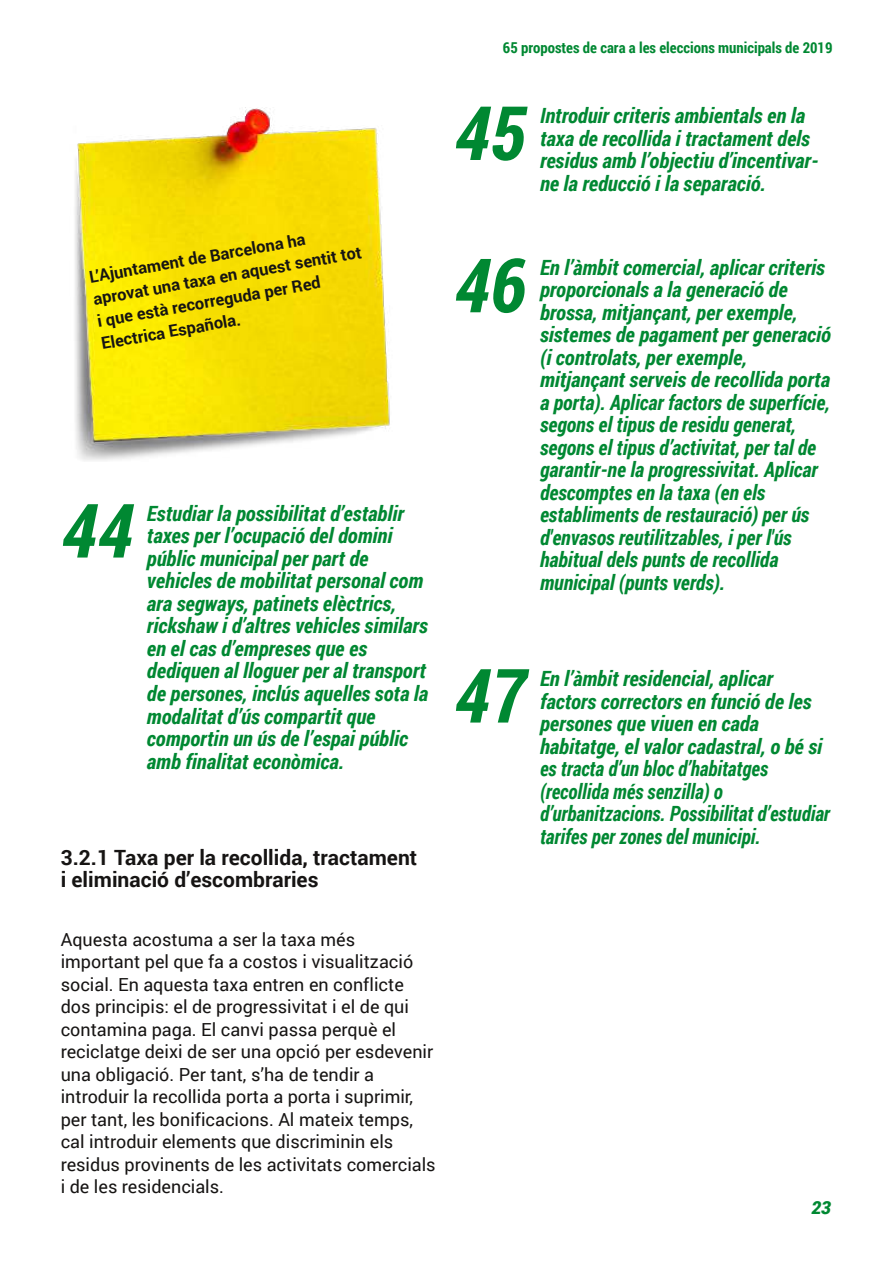
<style>
.page{position:relative;width:893px;height:1263px;background:#fff}
.page>*{position:absolute;margin:0;border:0;box-sizing:border-box;transform-origin:0 0}
.t1{font:italic 700 75px "Roboto Condensed";color:#008832}
.t2{font:italic 700 21px/22.5px "Roboto Condensed";color:#008832}
.t3{font:700 21px/22.5px "Roboto";color:#161413}
.t4{font:18px/22.5px "Roboto";color:#161413}
.t5{font:italic 900 18px "Roboto";color:#008832}
.t6{font:700 16.5px/22.5px "Roboto";color:#161413}
.t7{font:700 15px "Roboto Condensed";color:#008832}
</style>
<div class="page">
<img style="left:75px;top:107px;width:315px;height:354px">
<p class="t6" style="left:88px;top:265px;width:273px;rotate:-10deg">L’Ajuntament de Barcelona ha aprovat una taxa en aquest sentit tot i que està recorreguda per Red<br>Electrica Española.</p>
<h1 class="t1" style="left:61px;top:479px;width:74px">44</h1>
<p class="t2" style="left:147px;top:502px;width:283px">Estudiar la possibilitat d’establir taxes per l’ocupació del domini públic municipal per part de vehicles de mobilitat personal com ara segways, patinets elèctrics, rickshaw i d’altres vehicles similars en el cas d’empreses que es dediquen al lloguer per al transport de persones, inclús aquelles sota la modalitat d’ús compartit que comportin un ús de l’espai públic amb finalitat econòmica.</p>
<p class="t3" style="left:61px;top:845px;width:358px">3.2.1 Taxa per la recollida, tractament i eliminació d’escombraries</p>
<p class="t4" style="left:61px;top:927px;width:376px">Aquesta acostuma a ser la taxa més important pel que fa a costos i visualització social. En aquesta taxa entren en conflicte dos principis: el de progressivitat i el de qui contamina paga. El canvi passa perquè el reciclatge deixi de ser una opció per esdevenir una obligació. Per tant, s’ha de tendir a introduir la recollida porta a porta i suprimir, per tant, les bonificacions. Al mateix temps, cal introduir elements que discriminin els residus provinents de les activitats comercials i de les residencials.</p>
<p class="t7" style="left:503px;top:37px;width:331px">65 propostes de cara a les eleccions municipals de 2019</p>
<h1 class="t1" style="left:454px;top:81px;width:74px">45</h1>
<p class="t2" style="left:540px;top:104px;width:280px">Introduir criteris ambientals en la taxa de recollida i tractament dels residus amb l’objectiu d’incentivar&shy;ne la reducció i la separació.</p>
<h1 class="t1" style="left:454px;top:234px;width:74px">46</h1>
<p class="t2" style="left:540px;top:256px;width:292px">En l’àmbit comercial, aplicar criteris proporcionals a la generació de brossa, mitjançant, per exemple, sistemes de pagament per generació (i controlats, per exemple, mitjançant serveis de recollida porta a porta). Aplicar factors de superfície, segons el tipus de residu generat, segons el tipus d’activitat, per tal de garantir-ne la progressivitat. Aplicar descomptes en la taxa (en els establiments de restauració) per ús d'envasos reutilitzables, i per l'ús habitual dels punts de recollida municipal (punts verds).</p>
<h1 class="t1" style="left:454px;top:644px;width:74px">47</h1>
<p class="t2" style="left:540px;top:667px;width:291px">En l’àmbit residencial, aplicar factors correctors en funció de les persones que viuen en cada habitatge, el valor cadastral, o bé si es tracta d’un bloc d’habitatges (recollida més senzilla) o d’urbanitzacions. Possibilitat d’estudiar tarifes per zones del municipi.</p>
<p class="t5" style="left:811px;top:1195px;width:21px">23</p>
</div>
